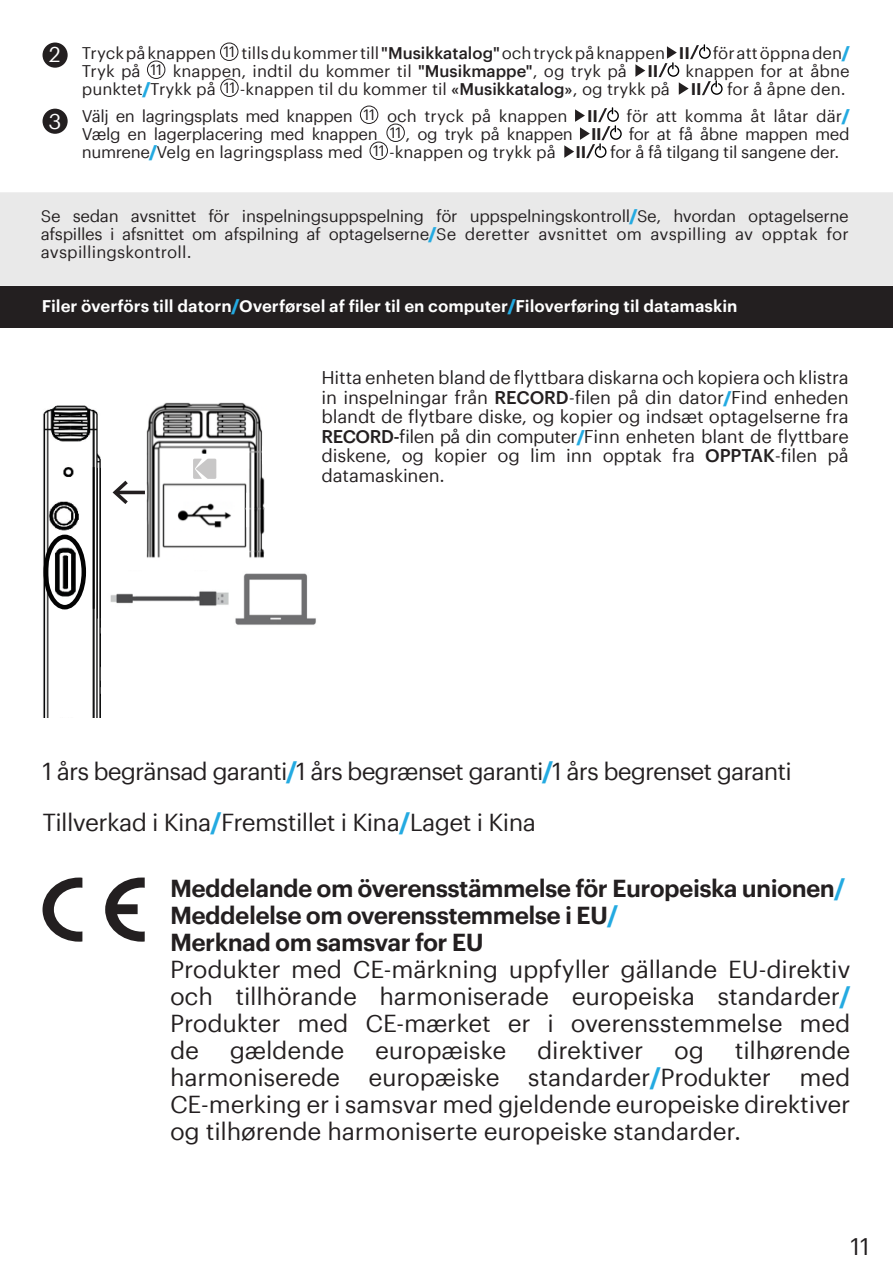
<style>
.page{position:relative;width:893px;height:1276px;background:#fff}
.page>*{position:absolute;margin:0;border:0;box-sizing:border-box;transform-origin:0 0}
.t1{font:24px/27px "Graphik App";letter-spacing:-.025em;color:#231f20;text-align:justify}
.t2{font:600 24px "Graphik App";letter-spacing:-.025em;color:#231f20}
.t3{font:23.4px "Graphik App";color:#231f20}
.t4{font:21.3px "Graphik App";color:#fff}
.t5{font:18px/19.5px "Graphik App";letter-spacing:-.01em;color:#231f20;text-align:justify}
.t6{font:16.5px/18px "Graphik App";color:#231f20;text-align:justify}
.t7{font:16.5px "Graphik App";letter-spacing:-.025em;color:#231f20}
.t8{font:600 16.5px "Graphik App";color:#fff}
.t9{font:16.5px "Graphik App";letter-spacing:-.02em;color:#231f20}
.t10{font:600 16.5px "Graphik App";color:#231f20}
.t11{font:14.7px "Graphik App";letter-spacing:-.025em;color:#231f20}
.s1{font-weight:500}
.s2{font-weight:600}
.s3{font-family:"Graphik App Super";color:#24aae1}
.s4{font-family:"Graphik App Super";font-weight:400;color:#24aae1}
.s5{font-family:"Graphik App Super";font-size:16.5px;color:#24aae1}
.s6{font-weight:700;color:#24aae1}
</style>
<div class="page">
<div style="left:0;top:286px;width:893px;height:41px;background:#231f20"></div>
<div style="left:43px;top:43px;width:25px;height:25px;background:#231f20;border-radius:50%"></div>
<div style="left:43px;top:109px;width:25px;height:25px;background:#231f20;border-radius:50%"></div>
<div style="left:220px;top:43px;width:18px;height:18px;border:1px solid #231f20;border-radius:50%"></div>
<div style="left:147px;top:61px;width:18px;height:18px;border:1px solid #231f20;border-radius:50%"></div>
<svg style="left:635px;top:64px;width:10px;height:13px"></svg>
<div style="left:220px;top:79px;width:19px;height:18px;border:1px solid #231f20;border-radius:50%"></div>
<svg style="left:658px;top:44px;width:65px;height:51px"></svg>
<div style="left:360px;top:106px;width:18px;height:18px;border:1px solid #231f20;border-radius:50%"></div>
<div style="left:386px;top:124px;width:19px;height:18px;border:1px solid #231f20;border-radius:50%"></div>
<div style="left:370px;top:142px;width:18px;height:18px;border:1px solid #231f20;border-radius:50%"></div>
<svg style="left:564px;top:107px;width:58px;height:51px"></svg>
<div style="left:0;top:192px;width:893px;height:94px;background:#e9e9e9"></div>
<img style="left:132px;top:402px;width:133px;height:156px">
<img style="left:110px;top:573px;width:206px;height:52px">
<hr style="left:115px;top:491px;width:30px;height:3px;background:#231f20">
<svg style="left:112px;top:480px;width:20px;height:24px"></svg>
<svg style="left:193px;top:458px;width:23px;height:21px"></svg>
<img style="left:43px;top:405px;width:57px;height:313px">
<div style="left:44px;top:534px;width:42px;height:75px;border:4px solid #030303;border-radius:50%"></div>
<svg style="left:43px;top:877px;width:102px;height:64px"></svg>
<p class="t4" style="left:49px;top:39px;width:14px">2</p>
<p class="t4" style="left:49px;top:105px;width:15px">3</p>
<p class="t6" style="left:82px;top:42px;width:136px">Tryck på knappen</p>
<p class="t11" style="left:223px;top:41px;width:13px">11</p>
<p class="t6" style="left:241px;top:42px;width:450px">tills du kommer till <span class="s1">"Musikkatalog"</span> och tryck på knappen <span class="s2">II</span></p>
<p class="t6" style="left:713px;top:42px;width:138px">för att öppna den<span class="s3">/</span></p>
<p class="t6" style="left:82px;top:60px;width:60px">Tryk på</p>
<p class="t11" style="left:150px;top:59px;width:13px">11</p>
<p class="t6" style="left:173px;top:60px;width:487px">knappen, indtil du kommer til <span class="s1">"Musikmappe"</span>, og tryk på <span class="s2">II</span></p>
<p class="t6" style="left:686px;top:60px;width:166px">knappen for at åbne</p>
<p class="t6" style="left:82px;top:78px;width:136px">punktet<span class="s3">/</span>Trykk på</p>
<p class="t11" style="left:224px;top:77px;width:13px">11</p>
<p class="t6" style="left:240px;top:78px;width:432px">-knappen til du kommer til <span class="s1">«Musikkatalog»</span>, og trykk på</p>
<p class="t10" style="left:691px;top:76px;width:13px">II</p>
<p class="t6" style="left:727px;top:78px;width:120px">for å åpne den.</p>
<p class="t7" style="left:82px;top:103px;width:272px">Välj en lagringsplats med knappen</p>
<p class="t11" style="left:363px;top:104px;width:13px">11</p>
<p class="t6" style="left:387px;top:105px;width:213px">och tryck på knappen <span class="s2">II</span></p>
<p class="t6" style="left:626px;top:105px;width:225px">för att komma åt låtar där<span class="s3">/</span></p>
<p class="t7" style="left:82px;top:121px;width:297px">Vælg en lagerplacering med knappen</p>
<p class="t11" style="left:390px;top:122px;width:13px">11</p>
<p class="t7" style="left:406px;top:121px;width:198px">, og tryk på knappen <span class="s2">II</span></p>
<p class="t7" style="left:629px;top:121px;width:222px">for at få åbne mappen med</p>
<p class="t6" style="left:82px;top:141px;width:283px">numrene<span class="s3">/</span>Velg en lagringsplass med</p>
<p class="t11" style="left:373px;top:140px;width:13px">11</p>
<p class="t6" style="left:389px;top:141px;width:199px">-knappen og trykk på <span class="s2">II</span></p>
<p class="t9" style="left:610px;top:139px;width:231px">for å få tilgang til sangene der.</p>
<p class="t6" style="left:41px;top:205px;width:809px">Se sedan avsnittet för inspelningsuppspelning för uppspelningskontroll<span class="s3">/</span>Se, hvordan optagelserne afspilles i afsnittet om afspilning af optagelserne<span class="s3">/</span>Se deretter avsnittet om avspilling av opptak for avspillingskontroll.</p>
<p class="t8" style="left:42px;top:293px;width:697px">Filer överförs till datorn<span class="s4">/</span>Overførsel af filer til en computer<span class="s4">/</span>Filoverføring til datamaskin</p>
<p class="t5" style="left:321px;top:366px;width:529px">Hitta enheten bland de flyttbara diskarna och kopiera och klistra in inspelningar från <span class="s1">RECORD</span>-filen på din dator<span class="s5">/</span>Find enheden blandt de flytbare diske, og kopier og indsæt optagelserne fra <span class="s1">RECORD-</span>filen på din computer<span class="s5">/</span>Finn enheten blant de flyttbare diskene, og kopier og lim inn opptak fra <span class="s1">OPPTAK</span>-filen på datamaskinen.</p>
<p class="t1" style="left:43px;top:756px;width:751px">1 års begränsad garanti<span class="s6">/</span>1 års begrænset garanti<span class="s6">/</span>1 års begrenset garanti</p>
<p class="t1" style="left:43px;top:807px;width:495px">Tillverkad i Kina<span class="s6">/</span>Fremstillet i Kina<span class="s6">/</span>Laget i Kina</p>
<p class="t2" style="left:170px;top:870px;width:676px">Meddelande om överensstämmelse för Europeiska unionen<span class="s6">/</span></p>
<p class="t2" style="left:170px;top:897px;width:450px">Meddelelse om overensstemmelse i EU<span class="s6">/</span></p>
<p class="t2" style="left:170px;top:924px;width:315px">Merknad om samsvar for EU</p>
<p class="t1" style="left:170px;top:954px;width:682px">Produkter med CE-märkning uppfyller gällande EU-direktiv och tillhörande harmoniserade europeiska standarder<span class="s6">/ </span>Produkter med CE-mærket er i overensstemmelse med de</p>
<p class="t1" style="left:170px;top:1035px;width:682px;text-indent:565px">tilhørende harmoniserede europæiske standarder<span class="s6">/</span>Produkter med CE‑merking er i samsvar med gjeldende europeiske direktiver og tilhørende harmoniserte europeiske standarder.</p>
<p class="t1" style="left:230px;top:1035px;width:116px">gældende</p>
<p class="t1" style="left:375px;top:1035px;width:133px">europæiske</p>
<p class="t1" style="left:537px;top:1035px;width:108px">direktiver</p>
<p class="t1" style="left:674px;top:1035px;width:31px">og</p>
<h2 class="t3" style="left:850px;top:1228px;width:21px">11</h2>
</div>
